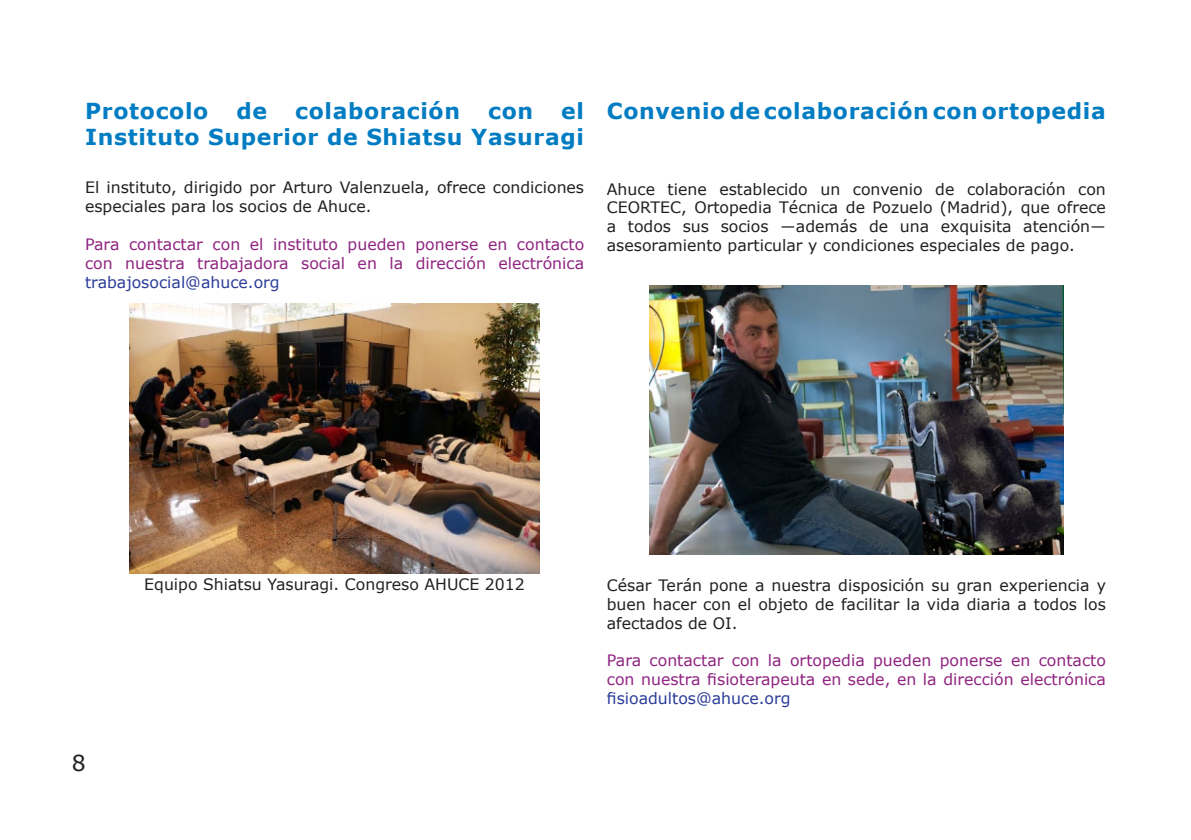
<style>
.page{position:relative;width:1191px;height:840px;background:#fff}
.page>*{position:absolute;margin:0;border:0;box-sizing:border-box;transform-origin:0 0}
.t1{font:700 22px/26.4px "Verdana";letter-spacing:.03em;color:#007cc2;text-align:right}
.t2{font:22px "Verdana";color:#231f20}
.t3{font:15.8px/18.8px "Verdana";color:#231f20;text-align:justify}
.t4{font:15.8px/18.8px "Verdana";color:#8f2380;text-align:justify}
.s1{color:#2a3c98}
</style>
<div class="page">
<img style="left:129px;top:303px;width:411px;height:270px">
<img style="left:649px;top:285px;width:414px;height:269px">
<p class="t1" style="left:85px;top:97px;width:125px">Protocolo</p>
<p class="t1" style="left:236px;top:97px;width:32px">de</p>
<p class="t1" style="left:295px;top:97px;width:166px">colaboración</p>
<p class="t1" style="left:488px;top:97px;width:47px">con</p>
<p class="t1" style="left:85px;top:97px;width:500px">el<br>Instituto Superior de Shiatsu Yasuragi</p>
<p class="t3" style="left:85px;top:178px;width:500px">El instituto, dirigido por Arturo Valenzuela, ofrece condiciones especiales para los socios de Ahuce.</p>
<p class="t4" style="left:85px;top:234px;width:500px">Para contactar con el instituto pueden ponerse en contacto con nuestra trabajadora social en la dirección electrónica <span class="s1">trabajosocial@ahuce.org</span></p>
<p class="t1" style="left:607px;top:97px;width:500px">Convenio de colaboración con ortopedia</p>
<p class="t3" style="left:607px;top:179px;width:500px">Ahuce tiene establecido un convenio de colaboración con CEORTEC, Ortopedia Técnica de Pozuelo (Madrid), que ofrece a todos sus socios ―además de una exquisita atención― asesoramiento particular y condiciones especiales de pago.</p>
<p class="t3" style="left:144px;top:574px;width:382px">Equipo Shiatsu Yasuragi. Congreso AHUCE 2012</p>
<h1 class="t2" style="left:72px;top:747px;width:15px">8</h1>
<p class="t3" style="left:607px;top:575px;width:501px">César Terán pone a nuestra disposición su gran experiencia y buen hacer con el objeto de facilitar la vida diaria a todos los afectados de OI.</p>
<p class="t4" style="left:607px;top:650px;width:500px">Para contactar con la ortopedia pueden ponerse en contacto con nuestra fisioterapeuta en sede, en la dirección electrónica <span class="s1">fisioadultos@ahuce.org</span></p>
</div>
